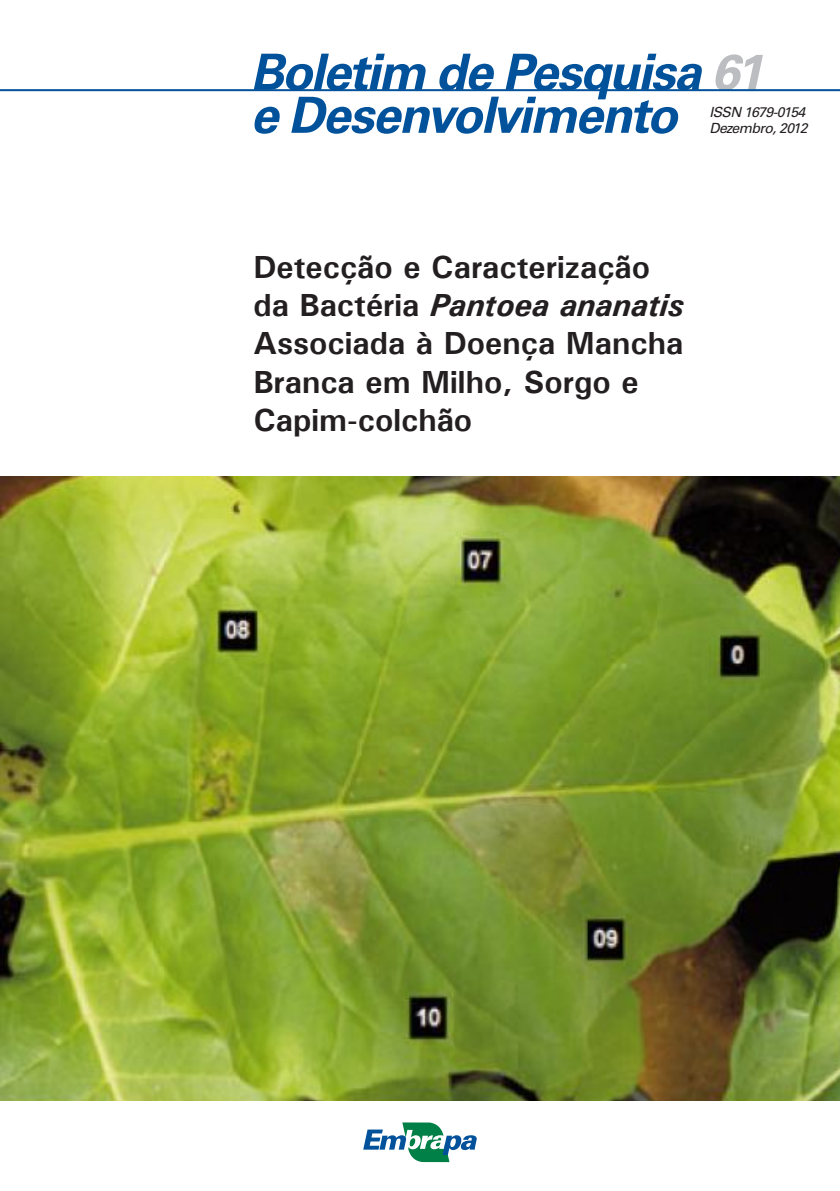
<style>
.page{position:relative;width:840px;height:1191px;background:#fff}
.page>*{position:absolute;margin:0;border:0;box-sizing:border-box;transform-origin:0 0}
.t1{font:italic 700 50px "Univers";letter-spacing:-.035em;color:#01519b}
.Título_principal__se{font:700 32px/38.4px "Univers";color:#231f20}
.t2{font:italic 14px "Univers";letter-spacing:-.04em;color:#231f20}
.s1{color:#bcbdc0}
.s2{font-style:italic}
</style>
<div class="page">
<img style="left:0;top:476px;width:839px;height:624px">
<hr style="left:0;top:89px;width:839px;height:2px;background:#01519b">
<svg style="left:363px;top:1122px;width:114px;height:40px"></svg>
<p class="t1" style="left:250px;top:43px;width:513px">Boletim de Pesquisa <span class="s1">61</span></p>
<p class="t1" style="left:250px;top:86px;width:428px">e Desenvolvimento</p>
<p class="t2" style="left:709px;top:103px;width:97px">ISSN 1679-0154</p>
<p class="t2" style="left:709px;top:119px;width:100px">Dezembro, 2012</p>
<p class="Título_principal__se" style="left:253px;top:247px;width:432px">Detecção e Caracterização da Bactéria <span class="s2">Pantoea ananatis<br></span>Associada à Doença Mancha<br>Branca em Milho, Sorgo e<br>Capim-colchão</p>
</div>
